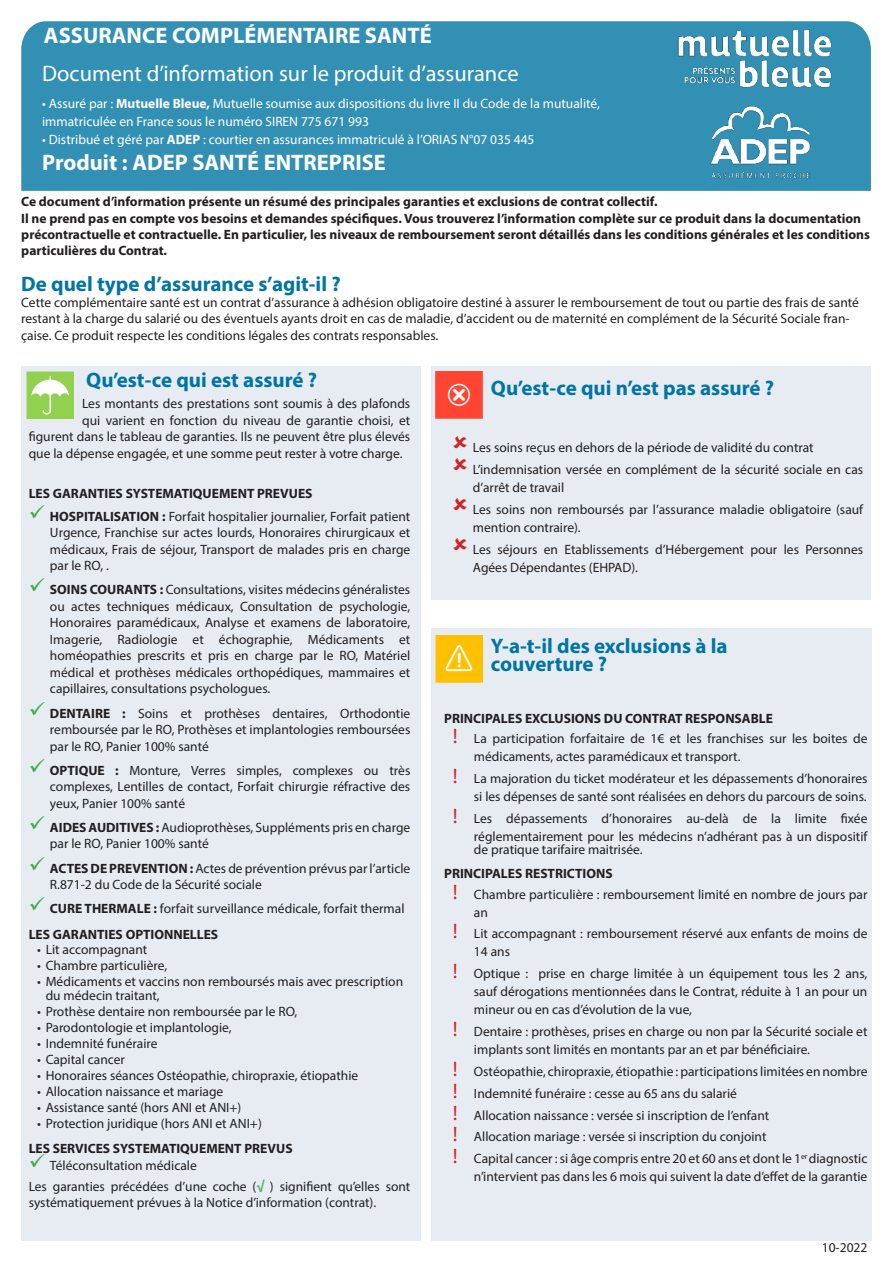
<style>
.page{position:relative;width:893px;height:1263px;background:#fff}
.page>*{position:absolute;margin:0;border:0;box-sizing:border-box;transform-origin:0 0}
.t1{font:700 22.5px "Myriad Pro";color:#fff}
.t2{font:22.5px "Myriad Pro";color:#fff}
.t3{font:700 21px/18px "Myriad Pro";color:#0075a3}
.t4{font:13.5px/16.5px "Myriad Pro";color:#231f20}
.t5{font:700 13.5px/16.2px "Myriad Pro";color:#231f20}
.t6{font:13.5px/18px "Myriad Pro";color:#fff}
.s1{font-weight:700}
.s2{font-weight:400}
.s3{font-weight:700;color:#48af56}
.s4{font-size:21px;color:#d1232a}
</style>
<div class="page">
<div style="left:432px;top:628px;width:440px;height:613px;background:#e6ecf2"></div>
<div style="left:21px;top:366px;width:400px;height:875px;background:#e6ecf2"></div>
<div style="left:432px;top:366px;width:439px;height:234px;background:#e6ecf2"></div>
<div style="left:21px;top:21px;width:850px;height:170px;background:#3390b5"></div>
<img style="left:708px;top:97px;width:103px;height:94px">
<img style="left:26px;top:371px;width:48px;height:47px">
<img style="left:435px;top:635px;width:47px;height:47px">
<img style="left:435px;top:371px;width:47px;height:47px">
<img style="left:662px;top:21px;width:185px;height:76px">
<h1 class="t1" style="left:44px;top:21px;width:389px">ASSURANCE COMPLÉMENTAIRE SANTÉ</h1>
<h1 class="t2" style="left:42px;top:59px;width:478px">Document d’information sur le produit d’assurance</h1>
<p class="t6" style="left:42px;top:94px;width:559px">• Assuré par : <span class="s1">Mutuelle Bleue,</span> Mutuelle soumise aux dispositions du livre II du Code de la mutualité, immatriculée en France sous le numéro SIREN 775 671 993</p>
<p class="t6" style="left:42px;top:130px;width:494px">• Distribué et géré par <span class="s1">ADEP</span> : courtier en assurances immatriculé à l’ORIAS N°07 035 445</p>
<h1 class="t1" style="left:42px;top:148px;width:345px">Produit : ADEP SANTÉ ENTREPRISE</h1>
<p class="t5" style="left:21px;top:193px;width:850px">Ce document d’information présente un résumé des principales garanties et exclusions de contrat collectif.<br>Il ne prend pas en compte vos besoins et demandes spécifiques. Vous trouverez l’information complète sur ce produit dans la documentation précontractuelle et contractuelle. En particulier, les niveaux de remboursement seront détaillés dans les conditions générales et les conditions particulières du Contrat.</p>
<h2 class="t3" style="left:21px;top:274px;width:321px">De quel type d’assurance s’agit-il ?</h2>
<p class="t4" style="left:21px;top:294px;width:839px">Cette complémentaire santé est un contrat d’assurance à adhésion obligatoire destiné à assurer le remboursement de tout ou partie des frais de santé restant à la charge du salarié ou des éventuels ayants droit en cas de maladie, d’accident ou de maternité en complément de la Sécurité Sociale fran&shy;çaise. Ce produit respecte les conditions légales des contrats responsables.</p>
<h2 class="t3" style="left:86px;top:370px;width:232px">Qu’est-ce qui est assuré ?</h2>
<h2 class="t3" style="left:491px;top:378px;width:285px">Qu’est-ce qui n’est pas assuré ?</h2>
<p class="t4" style="left:82px;top:395px;width:330px">Les montants des prestations sont soumis à des plafonds</p>
<p class="t4" style="left:82px;top:412px;width:330px">qui varient en fonction du niveau de garantie choisi, et</p>
<p class="t4" style="left:29px;top:428px;width:383px">figurent dans le tableau de garanties. Ils ne peuvent être plus élevés</p>
<p class="t4" style="left:29px;top:445px;width:375px">que la dépense engagée, et une somme peut rester à votre charge.</p>
<p class="t5" style="left:50px;top:482px;width:362px;line-height:22.5px;text-indent:-21px">LES GARANTIES SYSTEMATIQUEMENT PREVUES<br>HOSPITALISATION : <span class="s2">Forfait hospitalier journalier, Forfait patient</span></p>
<p class="t4" style="left:50px;top:524px;width:362px;text-align:justify">Urgence, Franchise sur actes lourds, Honoraires chirurgicaux et médicaux, Frais de séjour, Transport de malades pris en charge par le RO, .</p>
<p class="t4" style="left:50px;top:581px;width:362px;text-align:justify"><span class="s1">SOINS COURANTS :</span> Consultations, visites médecins généralistes ou actes techniques médicaux, Consultation de psychologie, Honoraires paramédicaux, Analyse et examens de laboratoire, Imagerie, Radiologie et échographie, Médicaments et homéopathies prescrits et pris en charge par le RO, Matériel médical et prothèses médicales orthopédiques, mammaires et capillaires, consultations psychologues.</p>
<p class="t4" style="left:50px;top:704px;width:362px;text-align:justify"><span class="s1">DENTAIRE :</span> Soins et prothèses dentaires, Orthodontie remboursée par le RO, Prothèses et implantologies remboursées par le RO, Panier 100% santé</p>
<p class="t4" style="left:50px;top:762px;width:362px;text-align:justify"><span class="s1">OPTIQUE :</span> Monture, Verres simples, complexes ou très complexes, Lentilles de contact, Forfait chirurgie réfractive des yeux, Panier 100% santé</p>
<p class="t4" style="left:50px;top:819px;width:362px"><span class="s1">AIDES AUDITIVES :</span> Audioprothèses, Suppléments pris en charge par le RO, Panier 100% santé</p>
<p class="t4" style="left:50px;top:859px;width:362px"><span class="s1">ACTES DE PREVENTION :</span> Actes de prévention prévus par l’article<br>R.871-2 du Code de la Sécurité sociale</p>
<p class="t4" style="left:29px;top:896px;width:377px;line-height:25.7px;text-indent:21px"><span class="s1">CURE THERMALE :</span> forfait surveillance médicale, forfait thermal<br><span class="s1">LES GARANTIES OPTIONNELLES</span></p>
<p class="t4" style="left:37px;top:941px;width:112px">• Lit accompagnant</p>
<p class="t4" style="left:37px;top:957px;width:132px">• Chambre particulière,</p>
<p class="t4" style="left:46px;top:975px;width:359px;line-height:13.5px;text-indent:-9px">• Médicaments et vaccins non remboursés mais avec prescription du médecin traitant,</p>
<p class="t4" style="left:37px;top:1003px;width:262px">• Prothèse dentaire non remboursée par le RO,</p>
<p class="t4" style="left:37px;top:1019px;width:196px">• Parodontologie et implantologie,</p>
<p class="t4" style="left:37px;top:1035px;width:122px">• Indemnité funéraire</p>
<p class="t4" style="left:37px;top:1051px;width:89px">• Capital cancer</p>
<p class="t4" style="left:37px;top:1067px;width:323px">• Honoraires séances Ostéopathie, chiropraxie, étiopathie</p>
<p class="t4" style="left:37px;top:1083px;width:188px">• Allocation naissance et mariage</p>
<p class="t4" style="left:37px;top:1099px;width:206px">• Assistance santé (hors ANI et ANI+)</p>
<p class="t4" style="left:37px;top:1115px;width:226px">• Protection juridique (hors ANI et ANI+)</p>
<p class="t5" style="left:29px;top:1140px;width:265px">LES SERVICES SYSTEMATIQUEMENT PREVUS</p>
<p class="t4" style="left:29px;top:1154px;width:383px;line-height:21.1px;text-indent:21px">Téléconsultation médicale<br>Les garanties précédées d’une coche (<span class="s3">√</span> ) signifient qu’elles sont</p>
<p class="t4" style="left:29px;top:1194px;width:349px">systématiquement prévues à la Notice d’information (contrat).</p>
<p class="t4" style="left:473px;top:437px;width:392px;line-height:21.9px">Les soins reçus en dehors de la période de validité du contrat<br>L’indemnisation versée en complément de la sécurité sociale en cas</p>
<p class="t4" style="left:473px;top:476px;width:392px;line-height:21.9px">d’arrêt de travail<br>Les soins non remboursés par l’assurance maladie obligatoire (sauf</p>
<p class="t4" style="left:473px;top:516px;width:392px;line-height:21.9px">mention contraire).<br>Les séjours en Etablissements d’Hébergement pour les Personnes</p>
<p class="t4" style="left:473px;top:559px;width:167px">Agées Dépendantes (EHPAD).</p>
<h2 class="t3" style="left:491px;top:636px;width:238px">Y-a-t-il des exclusions à la couverture ?</h2>
<p class="t4" style="left:453px;top:708px;width:416px;line-height:20.1px;text-indent:-9px"><span class="s1">PRINCIPALES EXCLUSIONS DU CONTRAT RESPONSABLE<br></span><span class="s4">!</span> La participation forfaitaire de 1€ et les franchises sur les boites de</p>
<p class="t4" style="left:453px;top:745px;width:416px;line-height:21.9px;text-indent:21px">médicaments, actes paramédicaux et transport.<br><span class="s4">!</span> La majoration du ticket modérateur et les dépassements d’honoraires</p>
<p class="t4" style="left:453px;top:785px;width:416px;line-height:21.9px;text-align:right">si les dépenses de santé sont réalisées en dehors du parcours de soins.<br><span class="s4">!</span> Les dépassements d’honoraires au-delà de la limite fixée</p>
<p class="t4" style="left:474px;top:829px;width:395px;line-height:13.5px">réglementairement pour les médecins n’adhérant pas à un dispositif de pratique tarifaire maitrisée.</p>
<p class="t4" style="left:453px;top:864px;width:416px;line-height:20.1px;text-indent:-9px"><span class="s1">PRINCIPALES RESTRICTIONS<br></span><span class="s4">!</span> Chambre particulière : remboursement limité en nombre de jours par</p>
<p class="t4" style="left:453px;top:901px;width:416px;line-height:21.9px;text-indent:21px">an<br><span class="s4">!</span> Lit accompagnant : remboursement réservé aux enfants de moins de</p>
<p class="t4" style="left:453px;top:941px;width:416px;line-height:21.9px;text-indent:21px">14 ans<br><span class="s4">!</span> Optique : prise en charge limitée à un équipement tous les 2 ans,</p>
<p class="t4" style="left:474px;top:982px;width:395px;line-height:18px">sauf dérogations mentionnées dans le Contrat, réduite à 1 an pour un mineur ou en cas d’évolution de la vue,</p>
<p class="t4" style="left:474px;top:1022px;width:395px;line-height:18px;text-indent:-21px"><span class="s4">!</span> Dentaire : prothèses, prises en charge ou non par la Sécurité sociale et implants sont limités en montants par an et par bénéficiaire.</p>
<p class="t4" style="left:453px;top:1060px;width:416px;line-height:21.9px"><span class="s4">!</span> Ostéopathie, chiropraxie, étiopathie : participations limitées en nombre <span class="s4">!</span> Indemnité funéraire : cesse au 65 ans du salarié<br><span class="s4">!</span> Allocation naissance : versée si inscription de l’enfant<br><span class="s4">!</span> Allocation mariage : versée si inscription du conjoint<br><span class="s4">!</span> Capital cancer : si âge compris entre 20 et 60 ans et dont le 1<sup>er</sup> diagnostic</p>
<p class="t4" style="left:474px;top:1168px;width:395px">n’intervient pas dans les 6 mois qui suivent la date d’effet de la garantie</p>
<p class="t4" style="left:822px;top:1239px;width:47px">10-2022</p>
</div>
